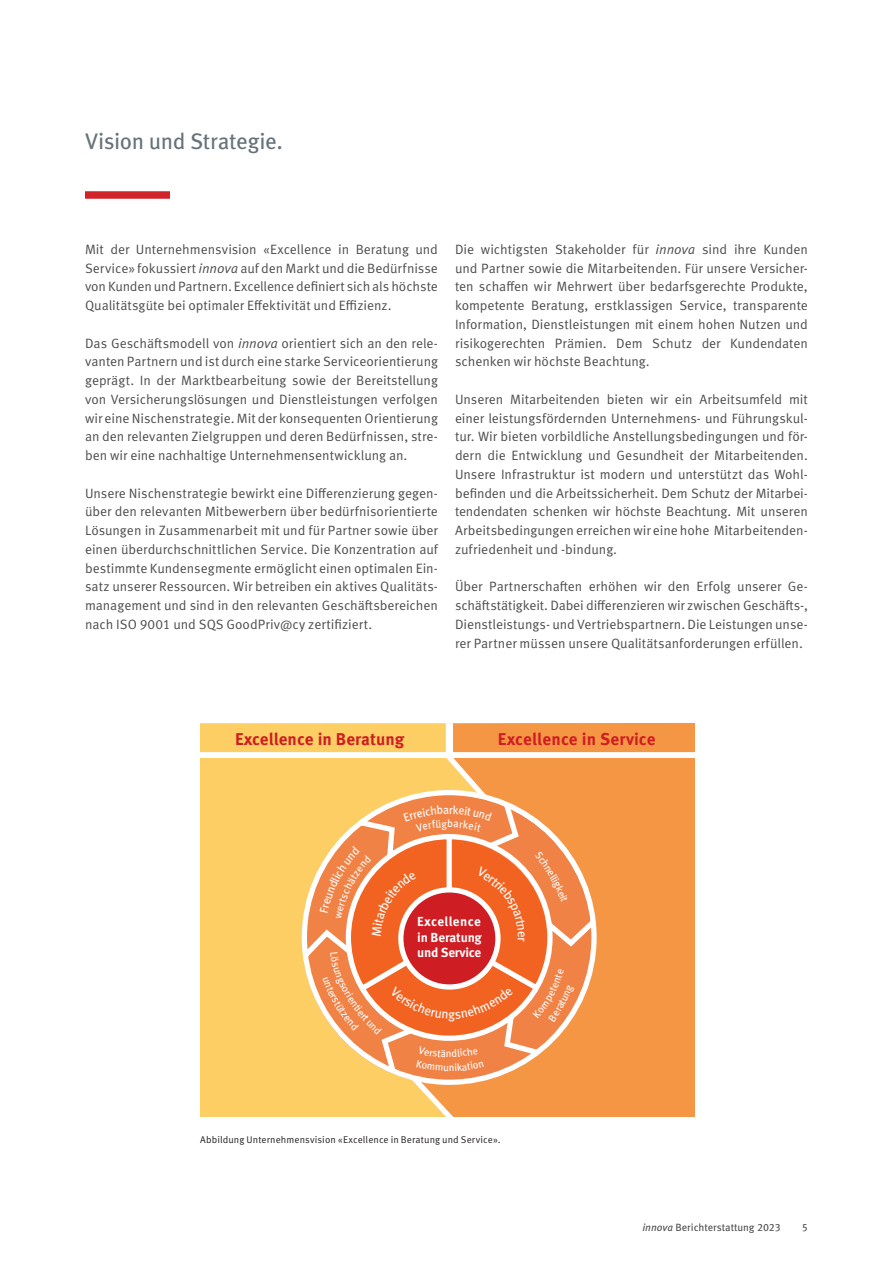
<style>
.page{position:relative;width:893px;height:1263px;background:#fff}
.page>*{position:absolute;margin:0;border:0;box-sizing:border-box;transform-origin:0 0}
.t1{font:22.5px "Meta Pro";letter-spacing:-.02em;color:#667279}
.t2{font:700 16.95px "Meta Pro";letter-spacing:.005em;color:#cf1d24}
.t3{font:13.5px/18.8px "Meta OT Norm";letter-spacing:-.005em;color:#4b4c4d;text-align:justify}
.t4{font:700 13.05px/15.8px "Meta Pro";letter-spacing:-.01em;color:#fff;text-align:justify}
.t5{font:10.5px "Meta Pro";color:#4b4c4d}
.t6{font:10.5px "Meta Pro";color:#fff}
.t7{font:9.75px "Meta OT Norm";letter-spacing:.005em;color:#231f20}
.s1{font-family:"Meta OT Norm Ita"}
.s2{font-style:italic}
</style>
<div class="page">
<div style="left:85px;top:191px;width:85px;height:8px;background:#d1232a"></div>
<div style="left:480px;top:723px;width:214px;height:393px;background:#f59645"></div>
<div style="left:200px;top:723px;width:280px;height:393px;background:#fcce63"></div>
<svg style="left:299px;top:787px;width:302px;height:300px;background:#f7b165"></svg>
<div style="left:200px;top:752px;width:494px;height:6px;background:#fff"></div>
<div style="left:446px;top:723px;width:7px;height:32px;background:#fff"></div>
<svg style="left:320px;top:748px;width:255px;height:368px;background:#f29257"></svg>
<h1 class="t1" style="left:85px;top:124px;width:200px">Vision und Strategie.</h1>
<p class="t3" style="left:85px;top:240px;width:354px">Mit der Unternehmensvision «Excellence in Beratung und Service» fokussiert <span class="s1">innova</span> auf den Markt und die Bedürfnisse von Kunden und Partnern. Excellence definiert sich als höchste Qualitätsgüte bei optimaler Effektivität und Effizienz.</p>
<p class="t3" style="left:85px;top:334px;width:354px">Das Geschäftsmodell von <span class="s1">innova</span> orientiert sich an den rele&shy;vanten Partnern und ist durch eine starke Serviceorientierung geprägt. In der Marktbearbeitung sowie der Bereitstellung von Versicherungslösungen und Dienstleistungen verfolgen wir eine Nischenstrategie. Mit der konsequenten Orientierung an den relevanten Zielgruppen und deren Bedürfnissen, stre&shy;ben wir eine nachhaltige Unternehmensentwicklung an.</p>
<p class="t3" style="left:85px;top:484px;width:354px">Unsere Nischenstrategie bewirkt eine Differenzierung gegen&shy;über den relevanten Mitbewerbern über bedürfnisorientierte Lösungen in Zusammenarbeit mit und für Partner sowie über einen überdurchschnittlichen Service. Die Konzentration auf bestimmte Kundensegmente ermöglicht einen optimalen Ein&shy;satz unserer Ressourcen. Wir betreiben ein aktives Qualitäts&shy;management und sind in den relevanten Geschäftsbereichen nach ISO 9001 und SQS GoodPriv@cy zertifiziert.</p>
<p class="t3" style="left:455px;top:240px;width:354px">Die wichtigsten Stakeholder für <span class="s1">innova</span> sind ihre Kunden und Partner sowie die Mitarbeitenden. Für unsere Versicher&shy;ten schaffen wir Mehrwert über bedarfsgerechte Produkte, kompetente Beratung, erstklassigen Service, transparente Information, Dienstleistungen mit einem hohen Nutzen und risikogerechten Prämien. Dem Schutz der Kundendaten schenken wir höchste Beachtung.</p>
<p class="t3" style="left:455px;top:390px;width:354px">Unseren Mitarbeitenden bieten wir ein Arbeitsumfeld mit einer leistungsfördernden Unternehmens- und Führungskul&shy;tur. Wir bieten vorbildliche Anstellungsbedingungen und för&shy;dern die Entwicklung und Gesundheit der Mitarbeitenden.<br>Unsere Infrastruktur ist modern und unterstützt das Wohl&shy;befinden und die Arbeitssicherheit. Dem Schutz der Mitarbei&shy;tendendaten schenken wir höchste Beachtung. Mit unseren Arbeitsbedingungen erreichen wir eine hohe Mitarbeitenden&shy;zufriedenheit und -bindung.</p>
<p class="t3" style="left:455px;top:577px;width:354px">Über Partnerschaften erhöhen wir den Erfolg unserer Ge&shy;schäftstätigkeit. Dabei differenzieren wir zwischen Geschäfts-, Dienstleistungs- und Vertriebspartnern. Die Leistungen unse&shy;rer Partner müssen unsere Qualitätsanforderungen erfüllen.</p>
<p class="t2" style="left:235px;top:726px;width:171px">Excellence in Beratung</p>
<p class="t2" style="left:498px;top:726px;width:159px">Excellence in Service</p>
<p class="t4" style="left:417px;top:913px;width:66px">Excellence in Beratung und Service</p>
<p class="t6" style="left:449px;top:1059px;width:7px">n</p>
<p class="t7" style="left:200px;top:1133px;width:302px">Abbildung Unternehmensvision «Excellence in Beratung und Service».</p>
<p class="t5" style="left:642px;top:1219px;width:140px"><span class="s2">innova</span> Berichterstattung 2023</p>
<p class="t5" style="left:802px;top:1219px;width:7px">5</p>
</div>
